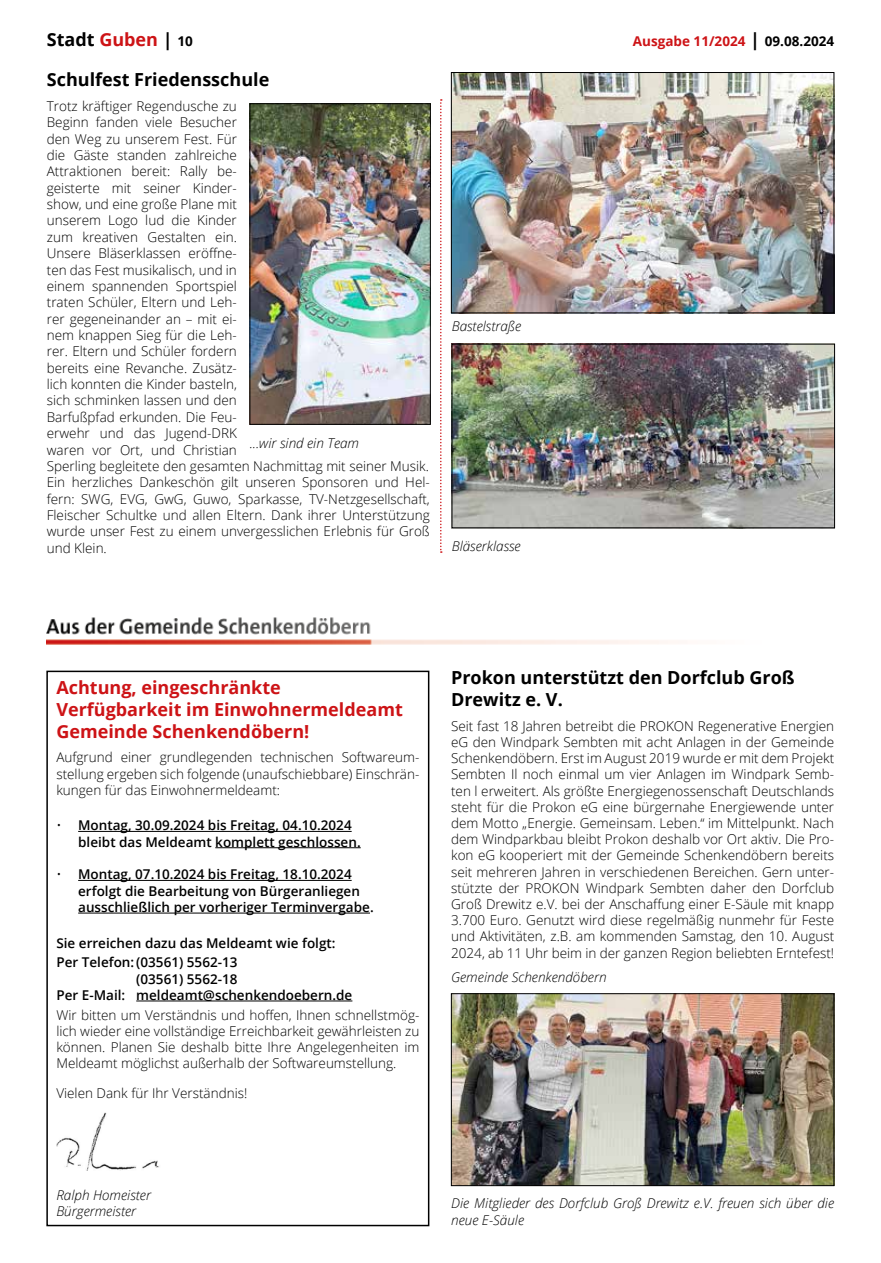
<style>
.page{position:relative;width:881px;height:1263px;background:#fff}
.page>*{position:absolute;margin:0;border:0;box-sizing:border-box;transform-origin:0 0}
.t1{font:700 18px/21.6px "Open Sans";color:#000}
.t2{font:700 18px/21.6px "Open Sans";color:#cd1316}
.t3{font:300 13.5px/16.4px "Open Sans";color:#000;text-align:justify}
.t4{font:600 13.5px/16.4px "Open Sans";color:#000}
.t5{font:italic 300 13.5px/16.2px "Open Sans";color:#000}
.t6{font:700 13.5px "Open Sans";color:#cd1316}
.s1{color:#cd1316}
.s2{font-size:13.5px}
.s3{font-size:18px;color:#000}
.s4{color:#000}
.s5{font-weight:300}
</style>
<div class="page">
<svg style="left:440px;top:99px;width:1px;height:454px"></svg>
<img style="left:251px;top:105px;width:177px;height:318px">
<div style="left:249px;top:103px;width:181px;height:322px;border:1px solid #000"></div>
<img style="left:453px;top:346px;width:379px;height:180px">
<div style="left:451px;top:344px;width:383px;height:184px;border:1px solid #000"></div>
<img style="left:453px;top:74px;width:378px;height:237px">
<div style="left:451px;top:72px;width:382px;height:241px;border:1px solid #000"></div>
<img style="left:46px;top:617px;width:633px;height:28px">
<hr style="left:78px;top:831px;width:273px;height:1px;background:#000">
<hr style="left:215px;top:847px;width:145px;height:1px;background:#000">
<hr style="left:78px;top:880px;width:273px;height:1px;background:#000">
<hr style="left:78px;top:913px;width:292px;height:1px;background:#000">
<hr style="left:136px;top:1001px;width:216px;height:1px;background:#000">
<img style="left:56px;top:1112px;width:103px;height:58px">
<div style="left:46px;top:671px;width:383px;height:555px;border:2px solid #000"></div>
<img style="left:453px;top:995px;width:378px;height:189px">
<div style="left:451px;top:993px;width:382px;height:193px;border:1px solid #000"></div>
<h1 class="t1" style="left:47px;top:28px;width:147px">Stadt <span class="s1">Guben</span> | <span class="s2">10</span></h1>
<p class="t6" style="left:632px;top:32px;width:203px">Ausgabe 11/2024 <span class="s3">|</span> <span class="s4">09.08.2024</span></p>
<h1 class="t1" style="left:47px;top:68px;width:224px">Schulfest Friedensschule</h1>
<p class="t3" style="left:47px;top:97px;width:384px;text-align:left">Trotz kräftiger Regendusche zu<br>Beginn fanden viele Besucher<br>den Weg zu unserem Fest. Für<br>die Gäste standen zahlreiche<br>Attraktionen bereit: Rally be-<br>geisterte mit seiner Kinder-<br>show, und eine große Plane mit<br>unserem Logo lud die Kinder<br>zum kreativen Gestalten ein.<br>Unsere Bläserklassen eröffne-<br>ten das Fest musikalisch, und in<br>einem spannenden Sportspiel<br>traten Schüler, Eltern und Leh-<br>rer gegeneinander an – mit ei-<br>nem knappen Sieg für die Leh-<br>rer. Eltern und Schüler fordern<br>bereits eine Revanche. Zusätz-<br>lich konnten die Kinder basteln,<br>sich schminken lassen und den<br>Barfußpfad erkunden. Die Feu-<br>erwehr und das Jugend-DRK<br>waren vor Ort, und Christian<br>Sperling begleitete den gesamten Nachmittag mit seiner Musik.<br>Ein herzliches Dankeschön gilt unseren Sponsoren und Hel&shy;fern: SWG, EVG, GwG, Guwo, Sparkasse, TV-Netzgesellschaft, Fleischer Schultke und allen Eltern. Dank ihrer Unterstützung wurde unser Fest zu einem unvergesslichen Erlebnis für Groß und Klein.</p>
<p class="t5" style="left:451px;top:317px;width:71px">Bastelstraße</p>
<p class="t5" style="left:249px;top:435px;width:111px">...wir sind ein Team</p>
<p class="t5" style="left:451px;top:537px;width:70px">Bläserklasse</p>
<h1 class="t2" style="left:56px;top:677px;width:348px">Achtung, eingeschränkte<br>Verfügbarkeit im Einwohnermeldeamt<br>Gemeinde Schenkendöbern!</h1>
<p class="t3" style="left:56px;top:749px;width:364px">Aufgrund einer grundlegenden technischen Softwareum&shy;stellung ergeben sich folgende (unaufschiebbare) Einschrän&shy;kungen für das Einwohnermeldeamt:</p>
<p class="t4" style="left:78px;top:817px;width:284px;text-indent:-22px"><span class="s5">•</span> Montag, 30.09.2024 bis Freitag, 04.10.2024 bleibt das Meldeamt komplett geschlossen.</p>
<p class="t4" style="left:78px;top:866px;width:297px;text-indent:-22px"><span class="s5">•</span> Montag, 07.10.2024 bis Freitag, 18.10.2024 erfolgt die Bearbeitung von Bürgeranliegen ausschließlich per vorheriger Terminvergabe.</p>
<p class="t4" style="left:56px;top:933px;width:280px;line-height:19.4px">Sie erreichen dazu das Meldeamt wie folgt:<br>Per Telefon:(03561) 5562-13</p>
<p class="t4" style="left:56px;top:970px;width:297px;text-indent:80px">(03561) 5562-18<br>Per E-Mail: meldeamt@schenkendoebern.de</p>
<p class="t3" style="left:56px;top:1006px;width:364px">Wir bitten um Verständnis und hoffen, Ihnen schnellstmög&shy;lich wieder eine vollständige Erreichbarkeit gewährleisten zu können. Planen Sie deshalb bitte Ihre Angelegenheiten im Meldeamt möglichst außerhalb der Softwareumstellung.</p>
<p class="t3" style="left:56px;top:1084px;width:192px">Vielen Dank für Ihr Verständnis!</p>
<h1 class="t1" style="left:451px;top:667px;width:345px">Prokon unterstützt den Dorfclub Groß<br>Drewitz e. V.</h1>
<p class="t3" style="left:451px;top:717px;width:384px">Seit fast 18 Jahren betreibt die PROKON Regenerative Energien eG den Windpark Sembten mit acht Anlagen in der Gemeinde Schenkendöbern. Erst im August 2019 wurde er mit dem Projekt Sembten Il noch einmal um vier Anlagen im Windpark Semb&shy;ten l erweitert. Als größte Energiegenossenschaft Deutschlands steht für die Prokon eG eine bürgernahe Energiewende unter dem Motto „Energie. Gemeinsam. Leben.“ im Mittelpunkt. Nach dem Windparkbau bleibt Prokon deshalb vor Ort aktiv. Die Pro&shy;kon eG kooperiert mit der Gemeinde Schenkendöbern bereits seit mehreren Jahren in verschiedenen Bereichen. Gern unter&shy;stützte der PROKON Windpark Sembten daher den Dorfclub Groß Drewitz e.V. bei der Anschaffung einer E-Säule mit knapp 3.700 Euro. Genutzt wird diese regelmäßig nunmehr für Feste und Aktivitäten, z.B. am kommenden Samstag, den 10. August 2024, ab 11 Uhr beim in der ganzen Region beliebten Erntefest!</p>
<p class="t5" style="left:451px;top:969px;width:157px">Gemeinde Schenkendöbern</p>
<p class="t5" style="left:56px;top:1186px;width:96px">Ralph Homeister<br>Bürgermeister</p>
<p class="t5" style="left:451px;top:1195px;width:384px">Die Mitglieder des Dorfclub Groß Drewitz e.V. freuen sich über die neue E-Säule</p>
</div>
